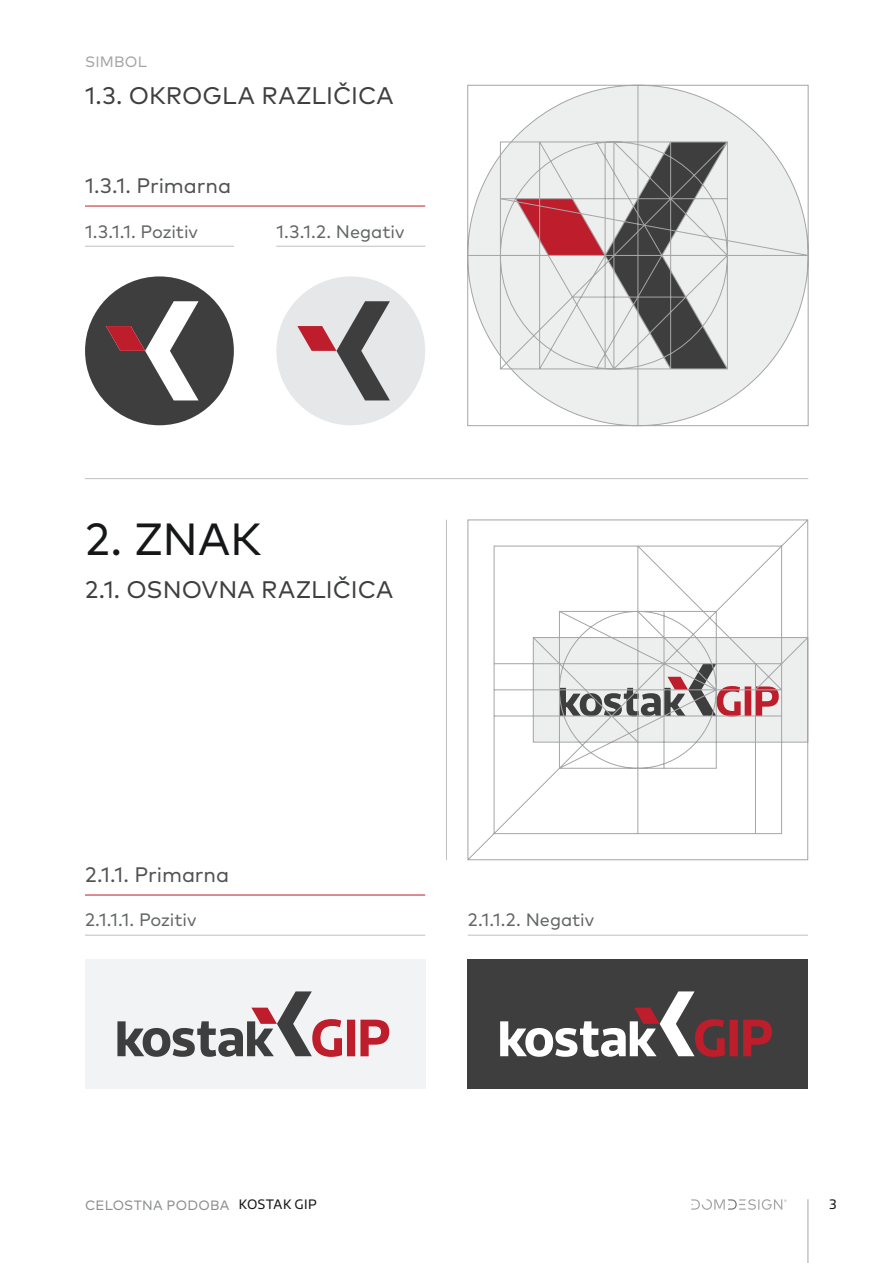
<style>
.page{position:relative;width:893px;height:1263px;background:#fff}
.page>*{position:absolute;margin:0;border:0;box-sizing:border-box;transform-origin:0 0}
.t1{font:45px "FF Mark Pro";color:#161718}
.t2{font:24px "FF Mark Pro";letter-spacing:.005em;color:#3e4040}
.t3{font:21px "FF Mark Pro";letter-spacing:-.01em;color:#505253}
.t4{font:18px "FF Mark Pro";letter-spacing:-.005em;color:#636566}
.t5{font:15px "FF Mark Pro";color:#a5a5a7}
.t6{font:13.5px "FF Mark Pro";letter-spacing:.02em;color:#8c8e8f}
.t7{font:13.5px "Riona Sans";color:#161718}
.s1{font-family:"Riona Sans";color:#161718}
</style>
<div class="page">
<svg style="left:691px;top:1199px;width:96px;height:11px"></svg>
<hr style="left:807px;top:1199px;width:1px;height:64px;background:#a5a5a7">
<hr style="left:85px;top:206px;width:340px;height:1px;background:#be1d2c">
<hr style="left:85px;top:246px;width:149px;height:1px;background:#bec0c1">
<hr style="left:276px;top:246px;width:149px;height:1px;background:#bec0c1">
<hr style="left:85px;top:478px;width:723px;height:1px;background:#bec0c1">
<div style="left:276px;top:276px;width:149px;height:149px;background:#e6e7e9;border-radius:50%"></div>
<svg style="left:297px;top:301px;width:93px;height:99px"></svg>
<svg style="left:467px;top:85px;width:341px;height:341px"></svg>
<hr style="left:446px;top:520px;width:1px;height:340px;background:#bec0c1">
<hr style="left:85px;top:895px;width:340px;height:1px;background:#be1d2c">
<hr style="left:85px;top:935px;width:340px;height:1px;background:#bec0c1">
<hr style="left:468px;top:935px;width:340px;height:1px;background:#bec0c1">
<div style="left:85px;top:959px;width:340px;height:130px;background:#f2f3f4"></div>
<svg style="left:117px;top:991px;width:272px;height:66px"></svg>
<div style="left:468px;top:959px;width:340px;height:130px;background:#3e3e3f"></div>
<svg style="left:500px;top:991px;width:272px;height:66px"></svg>
<svg style="left:467px;top:519px;width:341px;height:341px"></svg>
<svg style="left:85px;top:276px;width:149px;height:149px"></svg>
<p class="t5" style="left:85px;top:51px;width:22px">SIMBOL</p>
<h2 class="t2" style="left:85px;top:78px;width:310px">1.3. OKROGLA RAZLI ČI CA</h2>
<p class="t3" style="left:85px;top:170px;width:148px">1.3.1. Primarna</p>
<p class="t4" style="left:85px;top:218px;width:114px">1.3.1.1. Pozitiv</p>
<p class="t4" style="left:276px;top:218px;width:130px">1.3.1.2. Negativ</p>
<h1 class="t1" style="left:85px;top:506px;width:178px">2. ZNAK</h1>
<h2 class="t2" style="left:85px;top:572px;width:310px">2.1. OSNOVNA RAZLI ČI CA</h2>
<p class="t3" style="left:85px;top:859px;width:146px">2.1.1. Primarna</p>
<p class="t4" style="left:85px;top:906px;width:113px">2.1.1.1. Pozitiv</p>
<p class="t4" style="left:468px;top:906px;width:128px">2.1.1.2. Negativ</p>
<p class="t6" style="left:85px;top:1195px;width:233px">CELOSTNA PODOBA <span class="s1">KOSTAK GIP</span></p>
<p class="t7" style="left:829px;top:1196px;width:9px">3</p>
</div>
